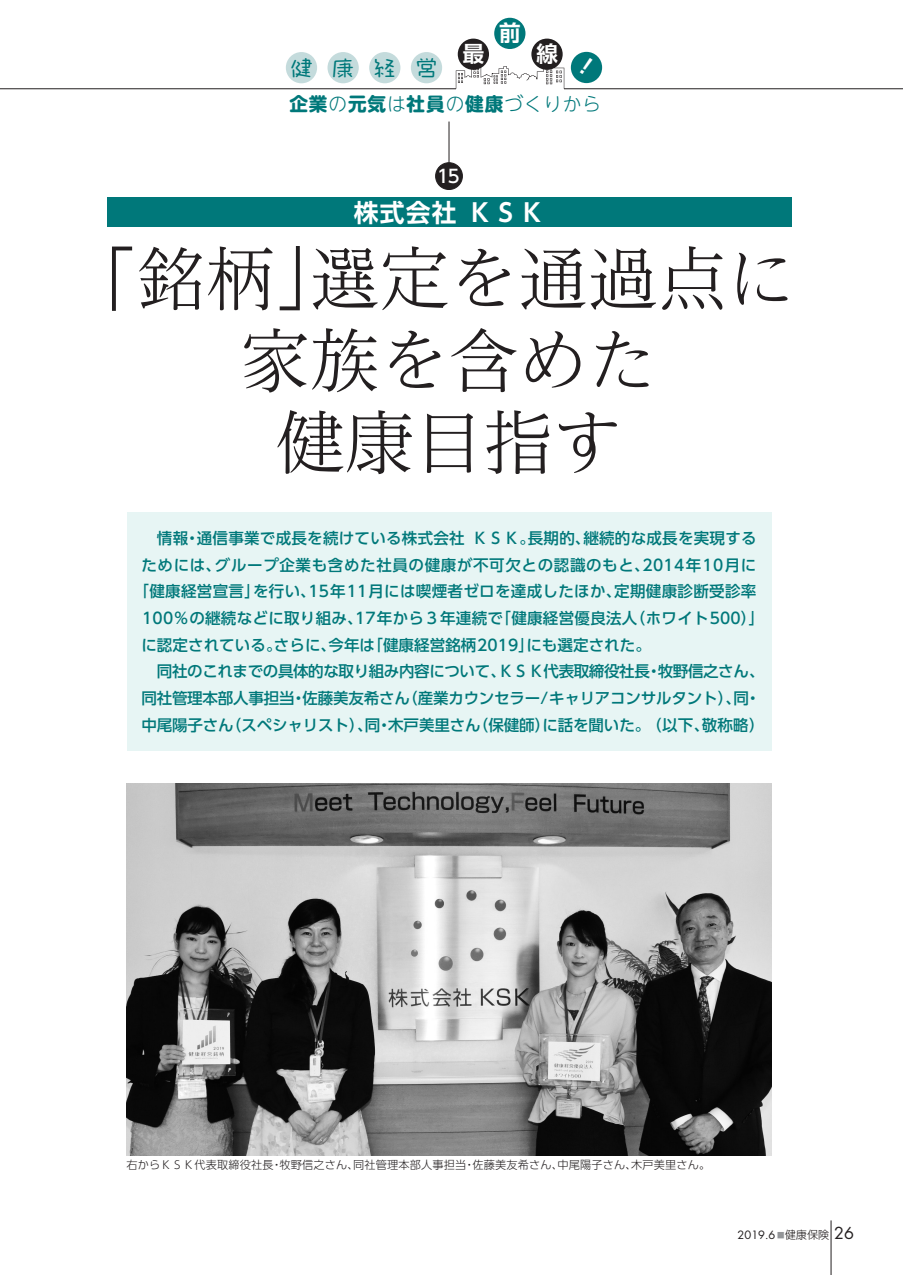
<style>
.page{position:relative;width:903px;height:1275px;background:#fff}
.page>*{position:absolute;margin:0;border:0;box-sizing:border-box;transform-origin:0 0}
.t1{font:300 69.48px "Reim Pro";color:#231f20}
.t2{font:700 24.85px "UD Shin Go Pr 6 N De";letter-spacing:.05em;color:#fff}
.t3{font:21.88px "Takapokki Min";color:#00787a}
.t4{font:700 21.88px "UD Shin Go Pr 6 N De";color:#fff}
.t5{font:700 18.55px "UD Shin M Go Pr 6 N";letter-spacing:.05em;color:#00787a}
.t6{font:500 18.03px "UD Shin Go Pr 6 N";color:#fff}
.t7{font:16.1px "Futura";color:#231f20}
.t8{font:500 15.58px "UD Shin Go Pro";letter-spacing:.02em;color:#00787a}
.t9{font:500 15.58px/26.6px "UD Shin Go Pro";letter-spacing:-.025em;color:#00787a}
.t10{font:500 15.58px "UD Shin Go Pro";letter-spacing:.04em;color:#00787a}
.t11{font:500 15.58px "UD Shin Go Pro";letter-spacing:-.01em;color:#00787a}
.t12{font:500 15.58px "UD Shin Go Pro";letter-spacing:-.015em;color:#00787a}
.t13{font:300 11.2px "UD Shin Go Pro";letter-spacing:.015em;color:#231f20}
.t14{font:11.2px "Futura";color:#231f20}
.t15{font:300 11.2px "Shin Go Pro";color:#231f20}
.t16{font:300 7.52px "Shin Go Pro";color:#939598}
.s1{font-weight:300}
</style>
<div class="page">
<hr style="left:831px;top:1220px;width:1px;height:55px;background:#231f20">
<img style="left:126px;top:784px;width:645px;height:372px">
<hr style="left:0;top:88px;width:903px;height:1px;background:#231f20">
<svg style="left:456px;top:61px;width:108px;height:28px"></svg>
<div style="left:286px;top:52px;width:31px;height:31px;background:#c4dbdc;border-radius:50%"></div>
<div style="left:327px;top:52px;width:32px;height:31px;background:#c4dbdc;border-radius:50%"></div>
<div style="left:369px;top:52px;width:31px;height:31px;background:#c4dbdc;border-radius:50%"></div>
<div style="left:411px;top:52px;width:31px;height:31px;background:#c4dbdc;border-radius:50%"></div>
<div style="left:458px;top:39px;width:31px;height:31px;background:#231f20;border-radius:50%"></div>
<div style="left:494px;top:18px;width:31px;height:31px;background:#00787a;border-radius:50%"></div>
<div style="left:531px;top:39px;width:32px;height:31px;background:#231f20;border-radius:50%"></div>
<div style="left:571px;top:52px;width:31px;height:31px;background:#00787a;border-radius:50%"></div>
<div style="left:107px;top:197px;width:684px;height:30px;background:#00787a"></div>
<hr style="left:449px;top:122px;width:1px;height:49px;background:#231f20">
<div style="left:436px;top:163px;width:26px;height:26px;background:#231f20;border-radius:50%"></div>
<div style="left:435px;top:162px;width:28px;height:28px;border:1px solid #231f20;border-radius:50%"></div>
<div style="left:126px;top:512px;width:645px;height:238px;background:#e7f5f4"></div>
<h3 class="t3" style="left:291px;top:54px;width:23px">健</h3>
<h3 class="t3" style="left:332px;top:54px;width:23px">康</h3>
<h3 class="t3" style="left:374px;top:54px;width:23px">経</h3>
<h3 class="t3" style="left:416px;top:54px;width:23px">営</h3>
<h3 class="t4" style="left:463px;top:36px;width:23px">最</h3>
<h3 class="t4" style="left:499px;top:15px;width:23px">前</h3>
<h3 class="t4" style="left:536px;top:36px;width:23px">線</h3>
<p class="t5" style="left:289px;top:88px;width:313px">企業<span class="s1">の</span>元気<span class="s1">は</span>社員<span class="s1">の</span>健康<span class="s1">づくりから</span></p>
<p class="t6" style="left:437px;top:161px;width:24px">15</p>
<h2 class="t2" style="left:354px;top:192px;width:192px">株式会社ＫＳＫ</h2>
<h1 class="t1" style="left:67px;top:221px;width:279px">「銘柄」</h1>
<h1 class="t1" style="left:241px;top:303px;width:418px">家族を含めた</h1>
<h1 class="t1" style="left:275px;top:385px;width:349px">健康目指す</h1>
<h1 class="t1" style="left:310px;top:221px;width:488px">選定を通過点に</h1>
<p class="t8" style="left:197px;top:525px;width:269px">通信事業で成長を続けている株式会社</p>
<p class="t8" style="left:141px;top:525px;width:48px">　情報</p>
<p class="t8" style="left:185px;top:525px;width:17px">・</p>
<p class="t8" style="left:583px;top:525px;width:175px">継続的な成長を実現する</p>
<p class="t8" style="left:528px;top:525px;width:64px">長期的、</p>
<p class="t8" style="left:472px;top:525px;width:64px">ＫＳＫ。</p>
<p class="t10" style="left:215px;top:552px;width:436px">グループ企業も含めた社員の健康が不可欠との認識のもと、</p>
<p class="t8" style="left:642px;top:552px;width:116px">2014年10月に</p>
<p class="t8" style="left:141px;top:552px;width:81px">ためには、</p>
<p class="t8" style="left:308px;top:579px;width:314px">15年11月には喫煙者ゼロを達成したほか、</p>
<p class="t8" style="left:253px;top:579px;width:64px">を行い、</p>
<p class="t8" style="left:134px;top:579px;width:128px">「健康経営宣言」</p>
<p class="t8" style="left:614px;top:579px;width:144px">定期健康診断受診率</p>
<p class="t8" style="left:142px;top:605px;width:222px">100％の継続などに取り組み、</p>
<p class="t8" style="left:495px;top:605px;width:143px">「健康経営優良法人</p>
<p class="t8" style="left:355px;top:605px;width:149px">17年から３年連続で</p>
<p class="t8" style="left:630px;top:605px;width:136px">（ホワイト500 「(</p>
<p class="t8" style="left:367px;top:632px;width:168px">「健康経営銘柄2019」</p>
<p class="t8" style="left:328px;top:632px;width:48px">今年は</p>
<p class="t8" style="left:141px;top:632px;width:142px">に認定されている。</p>
<p class="t8" style="left:526px;top:632px;width:126px">にも選定された。</p>
<p class="t8" style="left:274px;top:632px;width:64px">さらに、</p>
<p class="t9" style="left:498px;top:657px;width:153px">ＫＳＫ代表取締役社長</p>
<p class="t9" style="left:402px;top:657px;width:360px;text-indent:-261px">　同社のこれまでの具体的な取り組み内容について、<br>（産業カウンセラー/キャリアコンサルタント）、・</p>
<p class="t8" style="left:658px;top:659px;width:108px">牧野信之さん、</p>
<p class="t8" style="left:646px;top:659px;width:17px">・</p>
<p class="t12" style="left:141px;top:685px;width:155px">同社管理本部人事担当</p>
<p class="t12" style="left:302px;top:685px;width:109px">佐藤美友希さん</p>
<p class="t8" style="left:733px;top:685px;width:17px">同</p>
<p class="t8" style="left:291px;top:685px;width:17px">・</p>
<p class="t11" style="left:542px;top:712px;width:168px">に話を聞いた。 （以下、</p>
<p class="t8" style="left:388px;top:712px;width:94px">木戸美里さん</p>
<p class="t8" style="left:702px;top:712px;width:64px">敬称略(</p>
<p class="t11" style="left:226px;top:712px;width:168px">（スペシャリスト）、・</p>
<p class="t8" style="left:473px;top:712px;width:79px">（保健師）</p>
<p class="t8" style="left:141px;top:712px;width:94px">中尾陽子さん</p>
<p class="t8" style="left:365px;top:712px;width:17px">同</p>
<p class="t13" style="left:126px;top:1156px;width:149px">右からＫＳＫ代表取締役社長</p>
<p class="t13" style="left:472px;top:1156px;width:92px">佐藤美友希さん、</p>
<p class="t13" style="left:353px;top:1156px;width:115px">同社管理本部人事担当</p>
<p class="t13" style="left:631px;top:1156px;width:81px">木戸美里さん。</p>
<p class="t13" style="left:280px;top:1156px;width:81px">牧野信之さん、</p>
<p class="t13" style="left:557px;top:1156px;width:81px">中尾陽子さん、</p>
<p class="t13" style="left:271px;top:1156px;width:13px">・</p>
<p class="t13" style="left:464px;top:1156px;width:13px">・</p>
<p class="t7" style="left:834px;top:1222px;width:21px">26</p>
<p class="t15" style="left:785px;top:1226px;width:46px">健康保険</p>
<p class="t14" style="left:737px;top:1227px;width:39px">2019.6</p>
<p class="t16" style="left:777px;top:1229px;width:9px">■</p>
</div>
